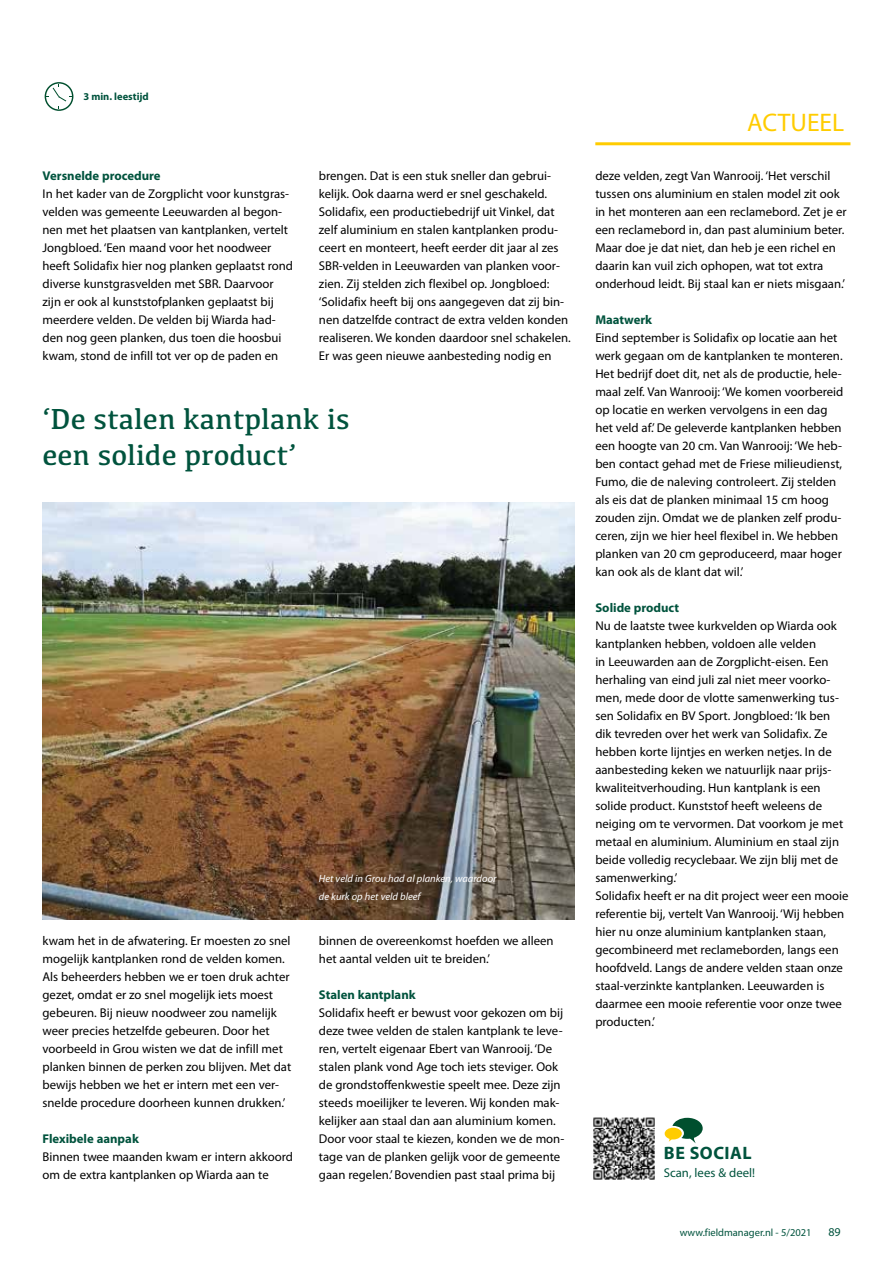
<style>
.page{position:relative;width:893px;height:1263px;background:#fff}
.page>*{position:absolute;margin:0;border:0;box-sizing:border-box;transform-origin:0 0}
.t1{font:30px/36px "Kefa";color:#00533d}
.t2{font:25.5px "Myriad Pro";color:#fc0}
.t3{font:700 18px "Myriad Pro";letter-spacing:.03em;color:#00533d}
.t4{font:12.75px/18px "Myriad Pro";color:#000}
.t5{font:700 12.75px "Myriad Pro";color:#00533d}
.t6{font:12.75px "Myriad Pro";color:#00533d}
.t7{font:12px "Myriad Pro";color:#00533d}
.t8{font:italic 10.5px/18px "Myriad Pro";color:#fff}
.t9{font:10.5px "Myriad Pro";color:#00533d}
.t10{font:700 10.5px "Myriad Pro";color:#00533d}
</style>
<div class="page">
<hr style="left:595px;top:142px;width:255px;height:3px;background:#fc0">
<svg style="left:45px;top:82px;width:28px;height:29px"></svg>
<img style="left:43px;top:503px;width:531px;height:416px">
<img style="left:593px;top:1117px;width:62px;height:62px">
<svg style="left:665px;top:1118px;width:38px;height:25px"></svg>
<p class="t10" style="left:83px;top:90px;width:67px">3 min. leestijd</p>
<p class="t5" style="left:43px;top:167px;width:120px">Versnelde procedure</p>
<p class="t4" style="left:43px;top:185px;width:252px">In het kader van de Zorgplicht voor kunstgras&shy;velden was gemeente Leeuwarden al begon&shy;nen met het plaatsen van kantplanken, vertelt Jongbloed. ‘Een maand voor het noodweer heeft Solidafix hier nog planken geplaatst rond diverse kunstgrasvelden met SBR. Daarvoor zijn er ook al kunststofplanken geplaatst bij meerdere velden. De velden bij Wiarda had&shy;den nog geen planken, dus toen die hoosbui kwam, stond de infill tot ver op de paden en</p>
<p class="t4" style="left:319px;top:167px;width:253px">brengen. Dat is een stuk sneller dan gebrui&shy;kelijk. Ook daarna werd er snel geschakeld.<br>Solidafix, een productiebedrijf uit Vinkel, dat zelf aluminium en stalen kantplanken produ&shy;ceert en monteert, heeft eerder dit jaar al zes SBR-velden in Leeuwarden van planken voor&shy;zien. Zij stelden zich flexibel op. Jongbloed: ‘Solidafix heeft bij ons aangegeven dat zij bin&shy;nen datzelfde contract de extra velden konden realiseren. We konden daardoor snel schakelen.<br>Er was geen nieuwe aanbesteding nodig en</p>
<h1 class="t1" style="left:43px;top:400px;width:309px">‘De stalen kantplank is een solide product’</h1>
<p class="t4" style="left:43px;top:932px;width:250px">kwam het in de afwatering. Er moesten zo snel mogelijk kantplanken rond de velden komen.<br>Als beheerders hebben we er toen druk achter gezet, omdat er zo snel mogelijk iets moest gebeuren. Bij nieuw noodweer zou namelijk weer precies hetzelfde gebeuren. Door het voorbeeld in Grou wisten we dat de infill met planken binnen de perken zou blijven. Met dat bewijs hebben we het er intern met een ver&shy;snelde procedure doorheen kunnen drukken.’</p>
<p class="t5" style="left:43px;top:1130px;width:98px">Flexibele aanpak</p>
<p class="t4" style="left:43px;top:1148px;width:252px">Binnen twee maanden kwam er intern akkoord om de extra kantplanken op Wiarda aan te</p>
<p class="t8" style="left:319px;top:869px;width:179px">Het veld in Grou had al planken, waardoor de kurk op het veld bleef</p>
<p class="t4" style="left:319px;top:932px;width:236px">binnen de overeenkomst hoefden we alleen het aantal velden uit te breiden.’</p>
<p class="t5" style="left:319px;top:986px;width:98px">Stalen kantplank</p>
<p class="t4" style="left:319px;top:1004px;width:247px">Solidafix heeft er bewust voor gekozen om bij deze twee velden de stalen kantplank te leve&shy;ren, vertelt eigenaar Ebert van Wanrooij. ‘De stalen plank vond Age toch iets steviger. Ook de grondstoffenkwestie speelt mee. Deze zijn steeds moeilijker te leveren. Wij konden mak&shy;kelijker aan staal dan aan aluminium komen.<br>Door voor staal te kiezen, konden we de mon&shy;tage van de planken gelijk voor de gemeente gaan regelen.’ Bovendien past staal prima bij</p>
<h2 class="t2" style="left:747px;top:107px;width:99px">ACTUEEL</h2>
<p class="t4" style="left:595px;top:167px;width:253px">deze velden, zegt Van Wanrooij. ‘Het verschil tussen ons aluminium en stalen model zit ook in het monteren aan een reclamebord. Zet je er een reclamebord in, dan past aluminium beter.<br>Maar doe je dat niet, dan heb je een richel en daarin kan vuil zich ophopen, wat tot extra onderhoud leidt. Bij staal kan er niets misgaan.’</p>
<p class="t5" style="left:595px;top:312px;width:58px">Maatwerk</p>
<p class="t4" style="left:595px;top:329px;width:250px">Eind september is Solidafix op locatie aan het werk gegaan om de kantplanken te monteren.<br>Het bedrijf doet dit, net als de productie, hele&shy;maal zelf. Van Wanrooij: ‘We komen voorbereid op locatie en werken vervolgens in een dag het veld af.’ De geleverde kantplanken hebben een hoogte van 20 cm. Van Wanrooij: ‘We heb&shy;ben contact gehad met de Friese milieudienst, Fumo, die de naleving controleert. Zij stelden als eis dat de planken minimaal 15 cm hoog zouden zijn. Omdat we de planken zelf produ&shy;ceren, zijn we hier heel flexibel in. We hebben planken van 20 cm geproduceerd, maar hoger kan ook als de klant dat wil.’</p>
<p class="t5" style="left:595px;top:600px;width:85px">Solide product</p>
<p class="t4" style="left:595px;top:617px;width:255px">Nu de laatste twee kurkvelden op Wiarda ook kantplanken hebben, voldoen alle velden<br>in Leeuwarden aan de Zorgplicht-eisen. Een herhaling van eind juli zal niet meer voorko&shy;men, mede door de vlotte samenwerking tus&shy;sen Solidafix en BV Sport. Jongbloed: ‘Ik ben dik tevreden over het werk van Solidafix. Ze hebben korte lijntjes en werken netjes. In de aanbesteding keken we natuurlijk naar prijs&shy;kwaliteitverhouding. Hun kantplank is een solide product. Kunststof heeft weleens de neiging om te vervormen. Dat voorkom je met metaal en aluminium. Aluminium en staal zijn beide volledig recyclebaar. We zijn blij met de samenwerking.’<br>Solidafix heeft er na dit project weer een mooie referentie bij, vertelt Van Wanrooij. ‘Wij hebben hier nu onze aluminium kantplanken staan, gecombineerd met reclameborden, langs een hoofdveld. Langs de andere velden staan onze staal-verzinkte kantplanken. Leeuwarden is daarmee een mooie referentie voor onze twee producten.’</p>
<h3 class="t3" style="left:664px;top:1141px;width:89px">BE SOCIAL</h3>
<p class="t6" style="left:664px;top:1165px;width:93px">Scan, lees &amp; deel!</p>
<p class="t9" style="left:680px;top:1226px;width:133px">www.fieldmanager.nl - 5/2021</p>
<p class="t7" style="left:828px;top:1224px;width:14px">89</p>
</div>
